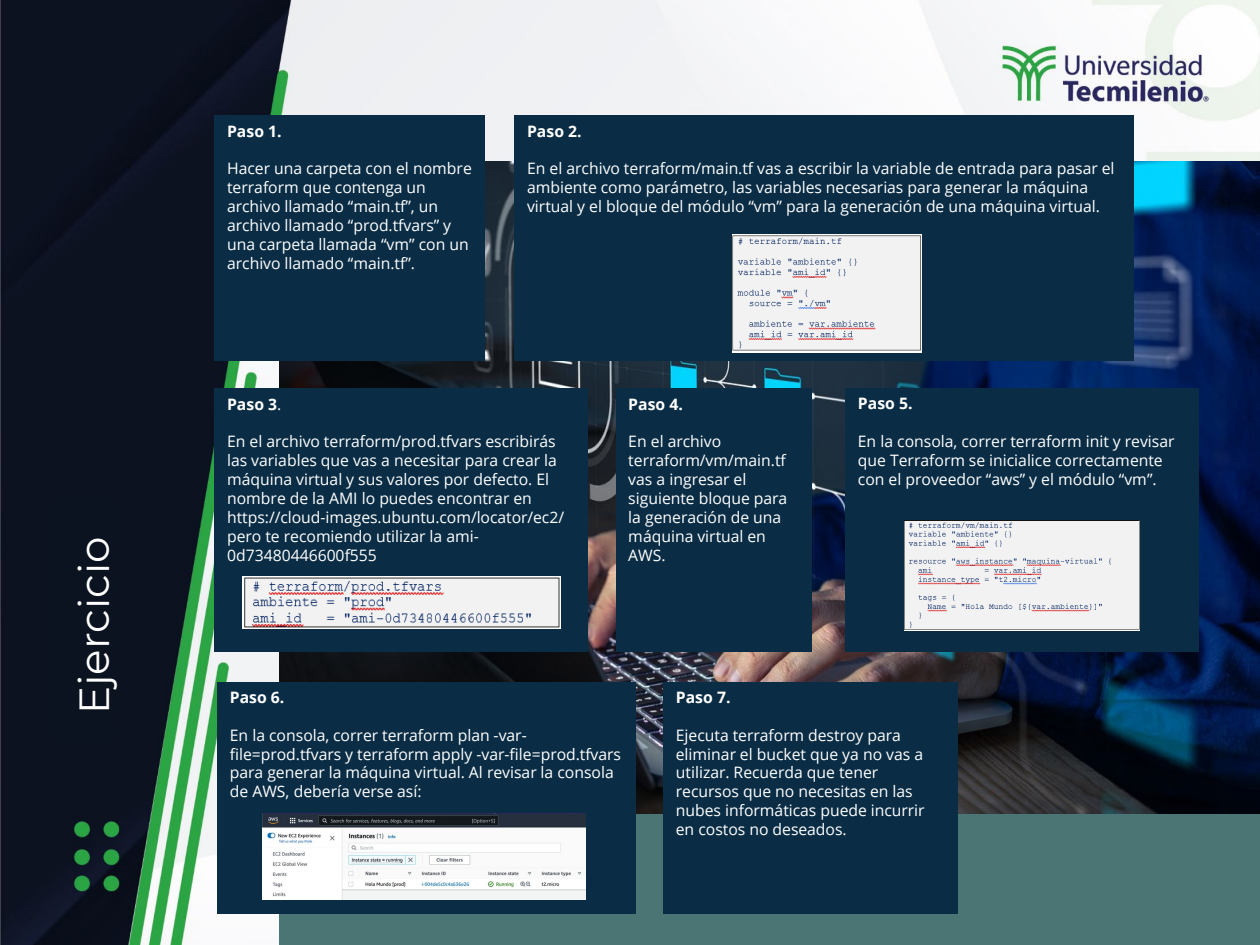
<style>
.page{position:relative;width:1260px;height:945px;background:#fff}
.page>*{position:absolute;margin:0;border:0;box-sizing:border-box;transform-origin:0 0}
.t1{font:42px "Montserrat";color:#fff}
.t2{font:15.75px/18.9px "Open Sans";color:#fff}
.t3{font:700 15.75px "Open Sans";letter-spacing:.005em;color:#fff}
.s1{font-weight:400}
</style>
<div class="page">
<img style="left:0;top:0;width:1260px;height:945px">
<div style="left:52px;top:500px;width:64px;height:242px;background:#0b1220"></div>
<div style="left:279px;top:682px;width:981px;height:263px;background:#4b7574"></div>
<img style="left:279px;top:162px;width:981px;height:652px">
<div style="left:215px;top:116px;width:270px;height:245px;background:#0a2d45"></div>
<div style="left:514px;top:116px;width:620px;height:245px;background:#0a2d45"></div>
<div style="left:616px;top:388px;width:195px;height:264px;background:#0a2d45"></div>
<div style="left:845px;top:388px;width:354px;height:264px;background:#0a2d45"></div>
<div style="left:663px;top:682px;width:294px;height:232px;background:#0a2d45"></div>
<div style="left:217px;top:682px;width:418px;height:232px;background:#0a2d45"></div>
<div style="left:215px;top:388px;width:373px;height:264px;background:#0a2d45"></div>
<img style="left:733px;top:235px;width:188px;height:117px">
<img style="left:242px;top:577px;width:318px;height:51px">
<img style="left:905px;top:521px;width:234px;height:109px">
<img style="left:262px;top:814px;width:324px;height:86px">
<h1 class="t1" style="left:65px;top:714px;width:180px;rotate:-90deg">Ejercicio</h1>
<p class="t3" style="left:227px;top:120px;width:56px">Paso 1.</p>
<p class="t2" style="left:227px;top:159px;width:246px">Hacer una carpeta con el nombre terraform que contenga un archivo llamado “main.tf”, un archivo llamado “prod.tfvars” y una carpeta llamada “vm” con un archivo llamado “main.tf”.</p>
<p class="t3" style="left:527px;top:120px;width:56px">Paso 2.</p>
<p class="t2" style="left:527px;top:159px;width:589px">En el archivo terraform/main.tf vas a escribir la variable de entrada para pasar el ambiente como parámetro, las variables necesarias para generar la máquina virtual y el bloque del módulo “vm” para la generación de una máquina virtual.</p>
<p class="t3" style="left:227px;top:393px;width:56px">Paso 3<span class="s1">.</span></p>
<p class="t2" style="left:227px;top:432px;width:339px">En el archivo terraform/prod.tfvars escribirás las variables que vas a necesitar para crear la máquina virtual y sus valores por defecto. El nombre de la AMI lo puedes encontrar en https://cloud-images.ubuntu.com/locator/ec2/ pero te recomiendo utilizar la ami-0d73480446600f555</p>
<p class="t3" style="left:628px;top:393px;width:56px">Paso 4.</p>
<p class="t2" style="left:628px;top:432px;width:161px">En el archivo terraform/vm/main.tf vas a ingresar el siguiente bloque para la generación de una máquina virtual en<br>AWS.</p>
<p class="t3" style="left:858px;top:392px;width:56px">Paso 5.</p>
<p class="t2" style="left:858px;top:432px;width:318px">En la consola, correr terraform init y revisar que Terraform se inicialice correctamente con el proveedor “aws” y el módulo “vm”.</p>
<p class="t3" style="left:230px;top:686px;width:56px">Paso 6.</p>
<p class="t2" style="left:230px;top:725px;width:393px">En la consola, correr terraform plan -var&shy;file=prod.tfvars y terraform apply -var-file=prod.tfvars para generar la máquina virtual. Al revisar la consola de AWS, debería verse así:</p>
<p class="t3" style="left:676px;top:686px;width:56px">Paso 7.</p>
<p class="t2" style="left:676px;top:725px;width:250px">Ejecuta terraform destroy para eliminar el bucket que ya no vas a utilizar. Recuerda que tener recursos que no necesitas en las nubes informáticas puede incurrir en costos no deseados.</p>
</div>
